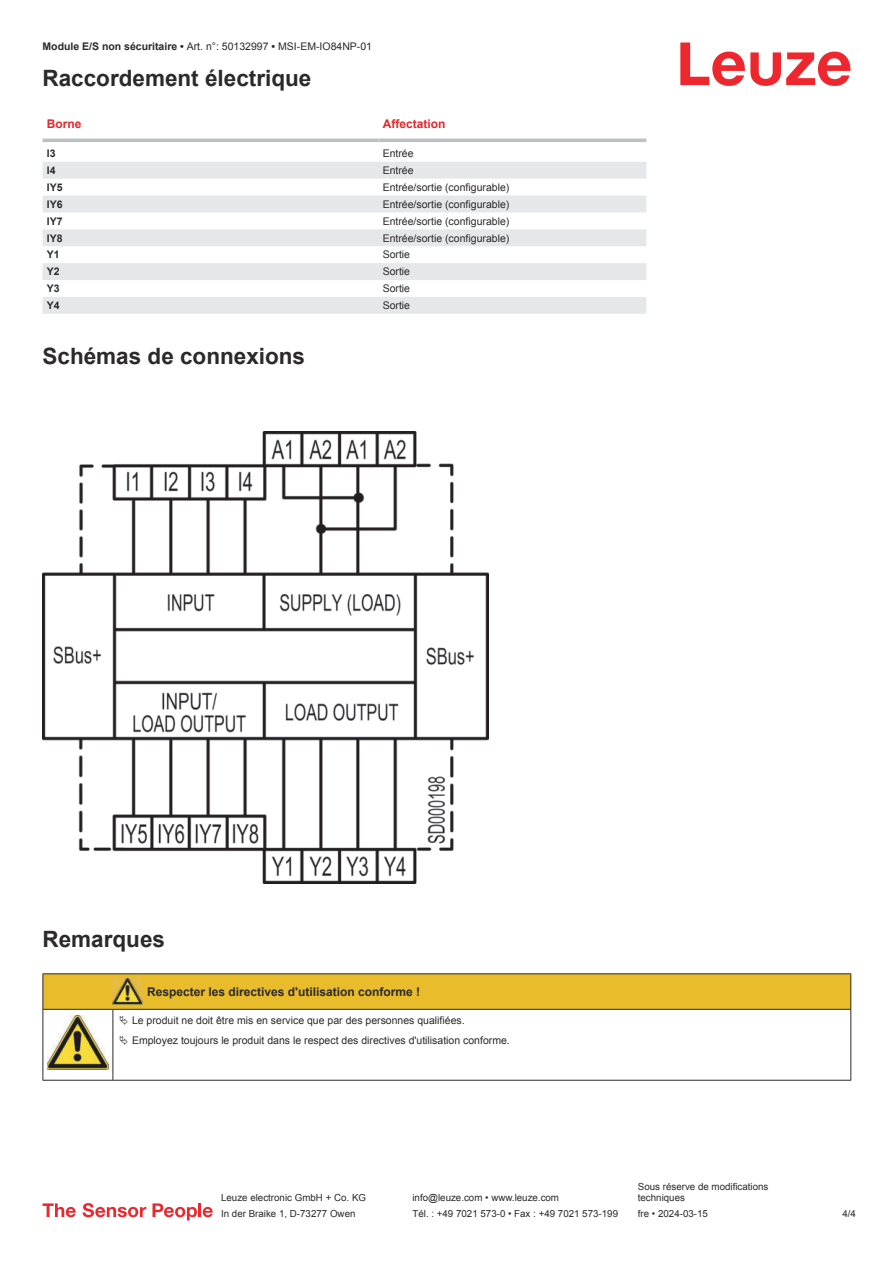
<style>
.page{position:relative;width:893px;height:1263px;background:#fff}
.page>*{position:absolute;margin:0;border:0;box-sizing:border-box;transform-origin:0 0}
.t1{font:700 22.5px "Arial";color:#2b292a}
.t2{font:700 12px "Arial";color:#2b292a}
.t3{font:700 12px "Arial";color:#db2a30}
.t4{font:10.5px/20.2px "Arial";color:#2b292a}
.t5{font:700 10.5px "Arial";color:#2b292a}
.t6{font:9.75px/11.7px "Arial";color:#2b292a}
.s1{font-weight:700}
</style>
<div class="page">
<svg style="left:680px;top:43px;width:170px;height:43px"></svg>
<svg style="left:43px;top:138px;width:603px;height:1px"></svg>
<svg style="left:43px;top:162px;width:603px;height:152px;fill:#e6e7e9"></svg>
<hr style="left:43px;top:139px;width:335px;height:3px;background:#bdbfc1">
<hr style="left:378px;top:139px;width:268px;height:3px;background:#bdbfc1">
<svg style="left:43px;top:1203px;width:33px;height:14px"></svg>
<svg style="left:83px;top:1203px;width:63px;height:14px"></svg>
<svg style="left:153px;top:1203px;width:44px;height:17px"></svg>
<hr style="left:198px;top:1203px;width:3px;height:14px;background:#ed272d">
<svg style="left:203px;top:1207px;width:10px;height:10px"></svg>
<img style="left:43px;top:431px;width:445px;height:453px">
<svg style="left:44px;top:1051px;width:806px;height:29px"></svg>
<hr style="left:43px;top:973px;width:70px;height:1px;background:#2b292a">
<hr style="left:113px;top:973px;width:30px;height:1px;background:#2b292a">
<hr style="left:143px;top:973px;width:708px;height:1px;background:#2b292a">
<hr style="left:43px;top:1010px;width:1px;height:66px;background:#2b292a">
<hr style="left:113px;top:1010px;width:1px;height:66px;background:#2b292a">
<hr style="left:850px;top:1010px;width:1px;height:66px;background:#2b292a">
<hr style="left:43px;top:1080px;width:70px;height:1px;background:#2b292a">
<hr style="left:113px;top:1080px;width:30px;height:1px;background:#2b292a">
<hr style="left:143px;top:1080px;width:708px;height:1px;background:#2b292a">
<img style="left:47px;top:1051px;width:61px;height:18px">
<svg style="left:43px;top:974px;width:808px;height:77px"></svg>
<p class="t4" style="left:43px;top:37px;width:331px"><span class="s1">Module E/S non sécuritaire •</span> Art. n°: 50132997 <span class="s1">•</span> MSI-EM-IO84NP-01</p>
<h1 class="t1" style="left:43px;top:70px;width:270px">Raccordement électrique</h1>
<p class="t3" style="left:47px;top:119px;width:36px">Borne</p>
<p class="t3" style="left:383px;top:119px;width:64px">Affectation</p>
<p class="t5" style="left:47px;top:149px;width:10px">I3</p>
<p class="t4" style="left:383px;top:144px;width:32px">Entrée</p>
<p class="t5" style="left:47px;top:166px;width:10px">I4</p>
<p class="t4" style="left:383px;top:161px;width:32px">Entrée</p>
<p class="t5" style="left:47px;top:183px;width:17px">IY5</p>
<p class="t4" style="left:383px;top:178px;width:128px">Entrée/sortie (configurable)</p>
<p class="t5" style="left:47px;top:200px;width:17px">IY6</p>
<p class="t4" style="left:383px;top:195px;width:128px">Entrée/sortie (configurable)</p>
<p class="t5" style="left:47px;top:217px;width:17px">IY7</p>
<p class="t4" style="left:383px;top:212px;width:128px">Entrée/sortie (configurable)</p>
<p class="t5" style="left:47px;top:234px;width:17px">IY8</p>
<p class="t4" style="left:383px;top:229px;width:128px">Entrée/sortie (configurable)</p>
<p class="t5" style="left:47px;top:251px;width:14px">Y1</p>
<p class="t4" style="left:383px;top:246px;width:29px">Sortie</p>
<p class="t5" style="left:47px;top:268px;width:14px">Y2</p>
<p class="t4" style="left:383px;top:262px;width:29px">Sortie</p>
<p class="t5" style="left:47px;top:285px;width:14px">Y3</p>
<p class="t4" style="left:383px;top:279px;width:29px">Sortie</p>
<p class="t5" style="left:47px;top:301px;width:14px">Y4</p>
<p class="t4" style="left:383px;top:296px;width:29px">Sortie</p>
<h1 class="t1" style="left:43px;top:348px;width:264px">Schémas de connexions</h1>
<h1 class="t1" style="left:43px;top:931px;width:124px">Remarques</h1>
<p class="t2" style="left:147px;top:987px;width:274px">Respecter les directives d'utilisation conforme !</p>
<p class="t4" style="left:132px;top:1011px;width:379px">Le produit ne doit être mis en service que par des personnes qualifiées.<br>Employez toujours le produit dans le respect des directives d'utilisation conforme.</p>
<p class="t6" style="left:221px;top:1193px;width:146px">Leuze electronic GmbH + Co. KG</p>
<p class="t6" style="left:412px;top:1193px;width:148px">info@leuze.com • www.leuze.com</p>
<p class="t6" style="left:638px;top:1181px;width:132px">Sous réserve de modifications techniques</p>
<p class="t6" style="left:221px;top:1209px;width:136px">In der Braike 1, D-73277 Owen</p>
<p class="t6" style="left:412px;top:1209px;width:207px">Tél. : +49 7021 573-0 • Fax : +49 7021 573-199</p>
<p class="t6" style="left:638px;top:1209px;width:72px">fre • 2024-03-15</p>
<p class="t6" style="left:842px;top:1209px;width:15px">4 /4</p>
</div>
